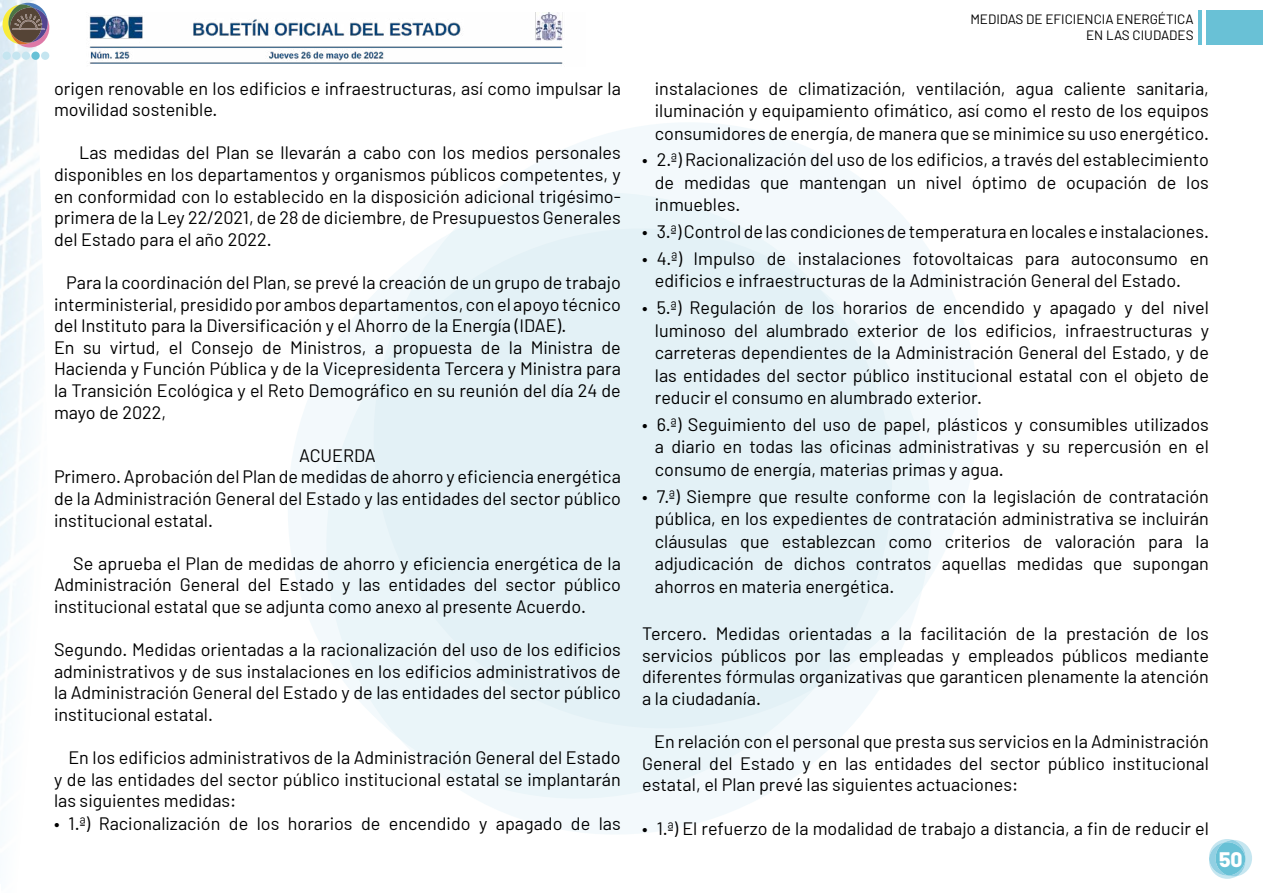
<style>
.page{position:relative;width:1263px;height:893px;background:#fff}
.page>*{position:absolute;margin:0;border:0;box-sizing:border-box;transform-origin:0 0}
.t1{font:800 21px "Barlow";color:#fff}
.t2{font:18px/21.6px "Barlow";color:#000;text-align:justify}
.t3{font:13.5px/16.2px "Barlow";color:#000;text-align:right}
</style>
<div class="page">
<img style="left:0;top:0;width:50px;height:738px">
<svg style="left:288px;top:123px;width:690px;height:711px;fill:#eaf5f9"></svg>
<div style="left:1206px;top:10px;width:57px;height:35px;background:#69c1d6"></div>
<hr style="left:1198px;top:10px;width:3px;height:35px;background:#69c1d6">
<svg style="left:3px;top:3px;width:46px;height:44px;background:#978a7c"></svg>
<div style="left:3px;top:52px;width:8px;height:8px;background:#c5e5f0;border-radius:50%"></div>
<div style="left:12px;top:52px;width:8px;height:8px;background:#c5e5f0;border-radius:50%"></div>
<div style="left:22px;top:52px;width:8px;height:8px;background:#c5e5f0;border-radius:50%"></div>
<div style="left:31px;top:52px;width:9px;height:8px;background:#68c1d6;border-radius:50%"></div>
<div style="left:41px;top:52px;width:8px;height:8px;background:#c5e5f0;border-radius:50%"></div>
<svg style="left:1209px;top:839px;width:43px;height:40px"></svg>
<img style="left:89px;top:13px;width:474px;height:51px">
<p class="t2" style="left:54px;top:77px;width:568px">origen renovable en los edificios e infraestructuras, así como impulsar la movilidad sostenible.</p>
<p class="t2" style="left:54px;top:142px;width:568px;text-indent:25px">Las medidas del Plan se llevarán a cabo con los medios personales disponibles en los departamentos y organismos públicos competentes, y en conformidad con lo establecido en la disposición adicional trigésimo&shy;primera de la Ley 22/2021, de 28 de diciembre, de Presupuestos Generales del Estado para el año 2022.</p>
<p class="t2" style="left:54px;top:271px;width:568px;text-align:left;text-indent:12px">Para la coordinación del Plan, se prevé la creación de un grupo de trabajo interministerial, presidido por ambos departamentos, con el apoyo técnico del Instituto para la Diversificación y el Ahorro de la Energía (IDAE).<br>En su virtud, el Consejo de Ministros, a propuesta de la Ministra de Hacienda y Función Pública y de la Vicepresidenta Tercera y Ministra para la Transición Ecológica y el Reto Demográfico en su reunión del día 24 de mayo de 2022,</p>
<p class="t2" style="left:54px;top:444px;width:568px;text-align:left;text-indent:245px">ACUERDA<br>Primero. Aprobación del Plan de medidas de ahorro y eficiencia energética de la Administración General del Estado y las entidades del sector público institucional estatal.</p>
<p class="t2" style="left:54px;top:552px;width:568px;text-indent:19px">Se aprueba el Plan de medidas de ahorro y eficiencia energética de la Administración General del Estado y las entidades del sector público institucional estatal que se adjunta como anexo al presente Acuerdo.</p>
<p class="t2" style="left:54px;top:638px;width:568px">Segundo. Medidas orientadas a la racionalización del uso de los edificios administrativos y de sus instalaciones en los edificios administrativos de la Administración General del Estado y de las entidades del sector público institucional estatal.</p>
<p class="t2" style="left:54px;top:746px;width:568px;text-indent:14px">En los edificios administrativos de la Administración General del Estado y de las entidades del sector público institucional estatal se implantarán las siguientes medidas:</p>
<p class="t2" style="left:54px;top:812px;width:568px">• 1.ª) Racionalización de los horarios de encendido y apagado de las</p>
<p class="t3" style="left:970px;top:11px;width:225px">MEDIDAS DE EFICIENCIA ENERGÉTICA<br>EN LAS CIUDADES</p>
<p class="t2" style="left:655px;top:76px;width:556px;line-height:22.5px">instalaciones de climatización, ventilación, agua caliente sanitaria, iluminación y equipamiento ofimático, así como el resto de los equipos consumidores de energía, de manera que se minimice su uso energético.</p>
<p class="t2" style="left:655px;top:148px;width:556px;line-height:22.5px;text-indent:-13px">• 2.ª) Racionalización del uso de los edificios, a través del establecimiento de medidas que mantengan un nivel óptimo de ocupación de los inmuebles.</p>
<p class="t2" style="left:642px;top:220px;width:568px">• 3.ª) Control de las condiciones de temperatura en locales e instalaciones.</p>
<p class="t2" style="left:655px;top:247px;width:556px;line-height:22.5px;text-indent:-13px">• 4.ª) Impulso de instalaciones fotovoltaicas para autoconsumo en edificios e infraestructuras de la Administración General del Estado.</p>
<p class="t2" style="left:655px;top:296px;width:556px;line-height:22.5px;text-indent:-13px">• 5.ª) Regulación de los horarios de encendido y apagado y del nivel luminoso del alumbrado exterior de los edificios, infraestructuras y carreteras dependientes de la Administración General del Estado, y de las entidades del sector público institucional estatal con el objeto de reducir el consumo en alumbrado exterior.</p>
<p class="t2" style="left:655px;top:413px;width:556px;line-height:22.5px;text-indent:-13px">• 6.ª) Seguimiento del uso de papel, plásticos y consumibles utilizados a diario en todas las oficinas administrativas y su repercusión en el consumo de energía, materias primas y agua.</p>
<p class="t2" style="left:655px;top:484px;width:556px;line-height:22.5px;text-indent:-13px">• 7.ª) Siempre que resulte conforme con la legislación de contratación pública, en los expedientes de contratación administrativa se incluirán cláusulas que establezcan como criterios de valoración para la adjudicación de dichos contratos aquellas medidas que supongan ahorros en materia energética.</p>
<p class="t2" style="left:642px;top:622px;width:568px">Tercero. Medidas orientadas a la facilitación de la prestación de los servicios públicos por las empleadas y empleados públicos mediante diferentes fórmulas organizativas que garanticen plenamente la atención a la ciudadanía.</p>
<p class="t2" style="left:642px;top:730px;width:568px;text-indent:12px">En relación con el personal que presta sus servicios en la Administración General del Estado y en las entidades del sector público institucional estatal, el Plan prevé las siguientes actuaciones:</p>
<p class="t2" style="left:642px;top:818px;width:568px">• 1.ª) El refuerzo de la modalidad de trabajo a distancia, a fin de reducir el</p>
<p class="t1" style="left:1219px;top:847px;width:25px">50</p>
</div>
